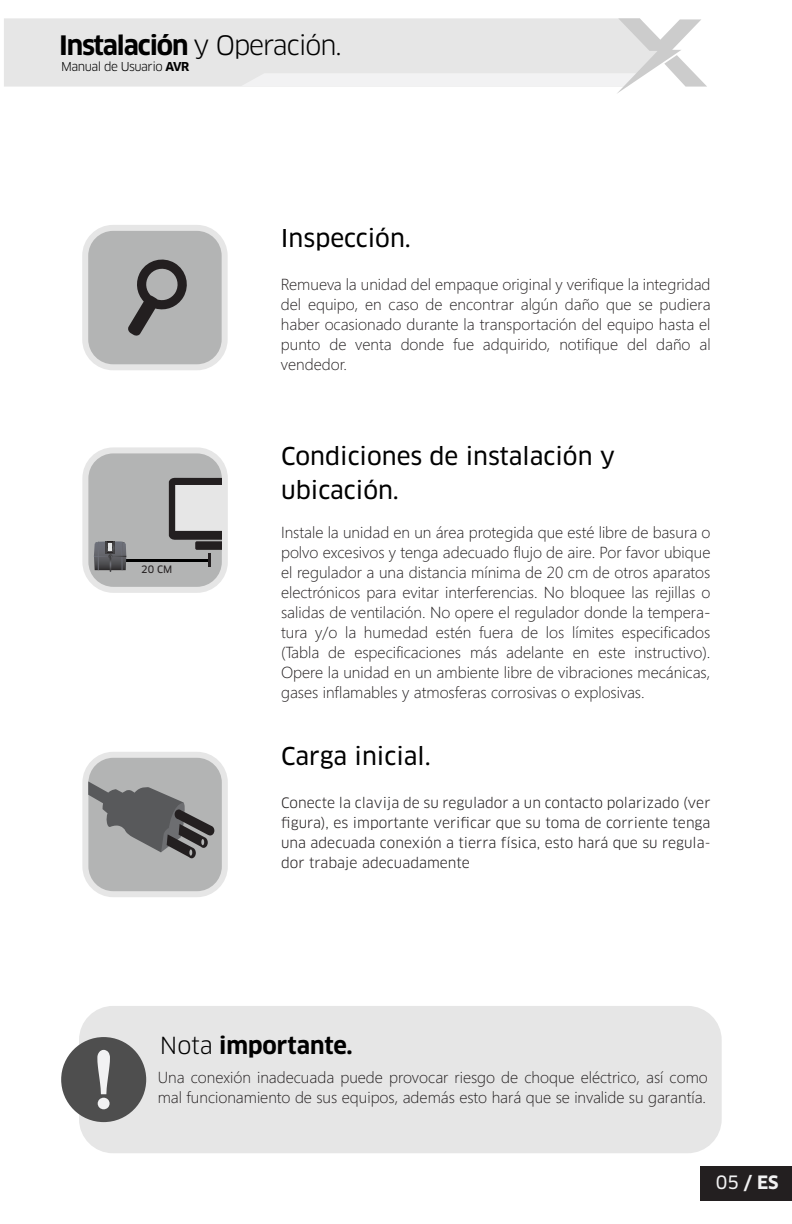
<style>
.page{position:relative;width:792px;height:1224px;background:#fff}
.page>*{position:absolute;margin:0;border:0;box-sizing:border-box;transform-origin:0 0}
.t1{font:700 26.2px "Clan OT";letter-spacing:-.045em;color:#000}
.t2{font:24px/34px "Clan OT News";color:#000}
.t3{font:700 23px "Clan OT";color:#000}
.t4{font:700 18px "Clan OT";color:#f1f1f2}
.t5{font:300 16px/20px "Segoe";color:#231f20;text-align:justify}
.t6{font:14px/20px "Clan OT";color:#231f20;text-align:justify}
.t7{font:12px "Clan OT";letter-spacing:-.045em;color:#000}
.t8{font:10px "Clan OT News";color:#231f20}
.s1{font-weight:400}
.s2{font-weight:700}
.s3{font-family:"Clan OT News";font-weight:400}
</style>
<div class="page">
<div style="left:701px;top:1166px;width:91px;height:35px;background:#231f20"></div>
<div style="left:79px;top:1006px;width:643px;height:147px;background:#e6e6e6;border-radius:34px"></div>
<div style="left:61px;top:1037px;width:85px;height:85px;background:#4e4e4e;border-radius:50%"></div>
<svg style="left:97px;top:1050px;width:13px;height:59px"></svg>
<div style="left:85px;top:228px;width:140px;height:139px;background:#b3b4b4;border-radius:28px"></div>
<div style="left:82px;top:225px;width:146px;height:145px;border:6px solid #e6e6e6;border-radius:28px"></div>
<svg style="left:128px;top:259px;width:59px;height:77px"></svg>
<div style="left:85px;top:450px;width:140px;height:140px;background:#b3b4b4;border-radius:28px"></div>
<div style="left:82px;top:447px;width:146px;height:146px;border:6px solid #e6e6e6;border-radius:28px"></div>
<hr style="left:106px;top:559px;width:103px;height:3px;background:#000">
<svg style="left:169px;top:478px;width:52px;height:89px"></svg>
<svg style="left:94px;top:541px;width:32px;height:31px"></svg>
<div style="left:85px;top:755px;width:140px;height:139px;background:#b3b4b4;border-radius:28px"></div>
<div style="left:82px;top:752px;width:146px;height:145px;border:6px solid #e6e6e6;border-radius:28px"></div>
<svg style="left:88px;top:781px;width:126px;height:77px"></svg>
<div style="left:4px;top:18px;width:236px;height:69px;background:#e6e6e6"></div>
<svg style="left:240px;top:18px;width:467px;height:75px"></svg>
<h1 class="t1" style="left:59px;top:30px;width:284px">Instalación <span class="s1">y Operación.</span></h1>
<p class="t7" style="left:61px;top:60px;width:130px">Manual de Usuario <span class="s2">AVR</span></p>
<h2 class="t2" style="left:281px;top:222px;width:132px">Inspección.</h2>
<p class="t5" style="left:281px;top:275px;width:431px">Remueva la unidad del empaque original y verifique la integridad del equipo, en caso de encontrar algún daño que se pudiera haber ocasionado durante la transportación del equipo hasta el punto de venta donde fue adquirido, notifique del daño al vendedor.</p>
<p class="t8" style="left:141px;top:564px;width:33px">20 CM</p>
<h2 class="t2" style="left:281px;top:439px;width:336px">Condiciones de instalación y ubicación.</h2>
<p class="t5" style="left:281px;top:523px;width:431px">Instale la unidad en un área protegida que esté libre de basura o polvo excesivos y tenga adecuado flujo de aire. Por favor ubique el regulador a una distancia mínima de 20 cm de otros aparatos electrónicos para evitar interferencias. No bloquee las rejillas o salidas de ventilación. No opere el regulador donde la tempera&shy;tura y/o la humedad estén fuera de los límites especificados (Tabla de especificaciones más adelante en este instructivo).<br>Opere la unidad en un ambiente libre de vibraciones mecánicas, gases inflamables y atmosferas corrosivas o explosivas.</p>
<h2 class="t2" style="left:281px;top:739px;width:151px">Carga inicial.</h2>
<p class="t6" style="left:281px;top:793px;width:431px">Conecte la clavija de su regulador a un contacto polarizado (ver figura), es importante verificar que su toma de corriente tenga una adecuada conexión a tierra física, esto hará que su regula&shy;dor trabaje adecuadamente</p>
<h3 class="t3" style="left:160px;top:1032px;width:195px"><span class="s1">Nota</span> importante.</h3>
<p class="t5" style="left:158px;top:1068px;width:552px">Una conexión inadecuada puede provocar riesgo de choque eléctrico, así como mal funcionamiento de sus equipos, además esto hará que se invalide su garantía.</p>
<p class="t4" style="left:716px;top:1172px;width:64px"><span class="s3">05</span> / ES</p>
</div>
